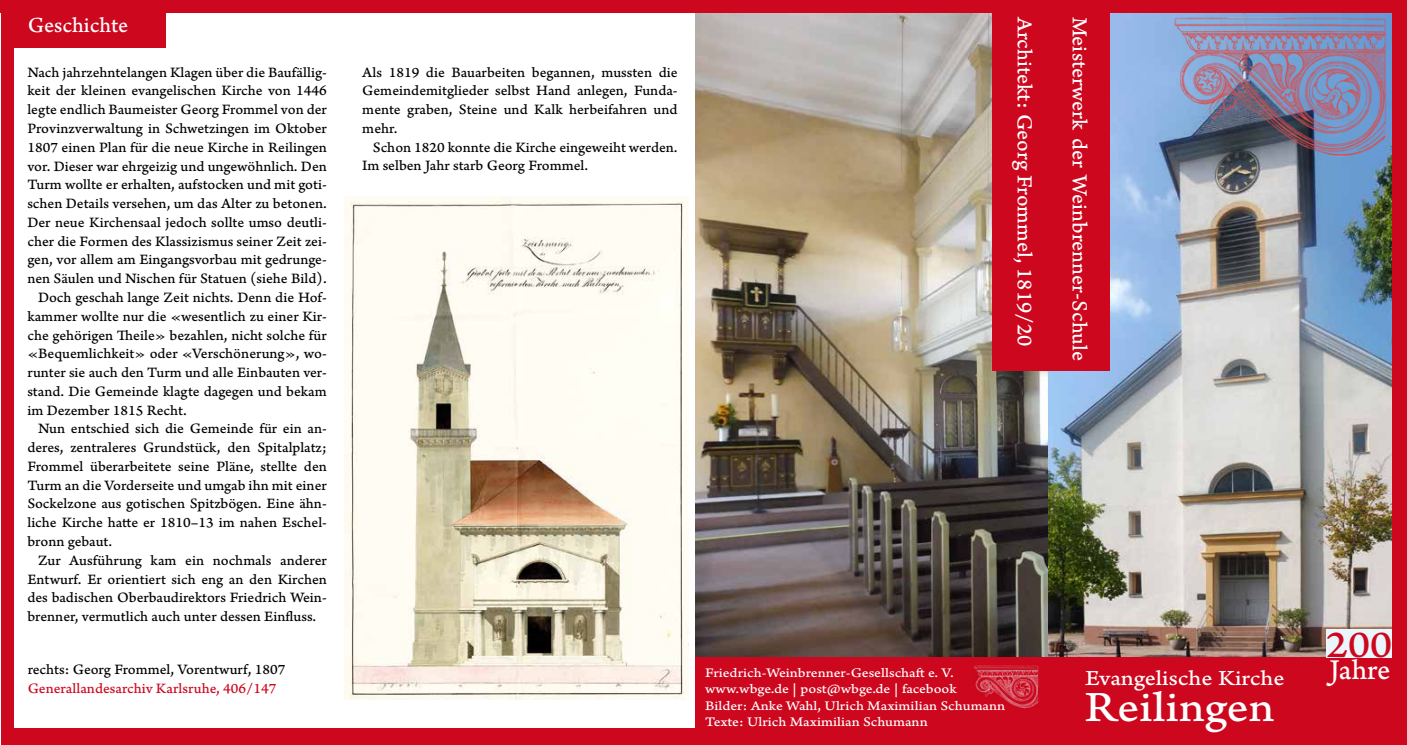
<style>
.page{position:relative;width:1407px;height:745px;background:#fff}
.page>*{position:absolute;margin:0;border:0;box-sizing:border-box;transform-origin:0 0}
.t1{font:45px "Arno Pro Caption";color:#fff;scale:1.1 1}
.t2{font:40px "Arno Pro Caption";color:#cd071e;scale:1.1 1}
.t3{font:30px "Arno Pro Caption";letter-spacing:-.005em;color:#fff}
.t4{font:22.5px "Arno Pro Caption";color:#fff}
.t5{font:22.5px "Arno Pro Caption";color:#fff;scale:1.1 1}
.t6{font:15px/18.8px "Arno Pro Caption";color:#000;text-align:justify}
.t7{font:15px "Arno Pro Caption";color:#cd071e}
.t8{font:13.75px/16.2px "Arno Pro Caption";color:#fff;scale:1.11 1}
</style>
<div class="page">
<img style="left:1048px;top:13px;width:344px;height:644px">
<img style="left:695px;top:13px;width:352px;height:644px">
<div style="left:1px;top:0;width:1405px;height:13px;background:#cd071e"></div>
<div style="left:1px;top:727px;width:1215px;height:17px;background:#cd071e"></div>
<div style="left:695px;top:657px;width:711px;height:87px;background:#cd071e"></div>
<div style="left:992px;top:12px;width:117px;height:358px;background:#cd071e"></div>
<div style="left:13px;top:8px;width:153px;height:40px;background:#cd071e"></div>
<img style="left:1170px;top:13px;width:222px;height:150px">
<div style="left:1326px;top:629px;width:69px;height:28px;background:#ebf6fc"></div>
<div style="left:1392px;top:0;width:14px;height:744px;background:#cd071e"></div>
<div style="left:1px;top:0;width:12px;height:744px;background:#cd071e"></div>
<img style="left:974px;top:665px;width:65px;height:44px">
<img style="left:345px;top:196px;width:343px;height:503px">
<h3 class="t4" style="left:28px;top:12px;width:102px">Geschichte</h3>
<p class="t6" style="left:27px;top:63px;width:301px">Nach jahrzehntelangen Klagen über die Baufällig-</p>
<p class="t6" style="left:27px;top:82px;width:301px">keit der kleinen evangelischen Kirche von 1446</p>
<p class="t6" style="left:27px;top:101px;width:301px">legte endlich Baumeister Georg Frommel von der</p>
<p class="t6" style="left:27px;top:120px;width:301px">Provinzverwaltung in Schwetzingen im Oktober</p>
<p class="t6" style="left:27px;top:138px;width:301px">1807 einen Plan für die neue Kirche in Reilingen</p>
<p class="t6" style="left:27px;top:157px;width:301px">vor. Dieser war ehrgeizig und ungewöhnlich. Den</p>
<p class="t6" style="left:27px;top:176px;width:301px">Turm wollte er erhalten, aufstocken und mit goti-</p>
<p class="t6" style="left:27px;top:195px;width:301px">schen Details versehen, um das Alter zu betonen.</p>
<p class="t6" style="left:27px;top:213px;width:301px">Der neue Kirchensaal jedoch sollte umso deutli-</p>
<p class="t6" style="left:27px;top:232px;width:301px">cher die Formen des Klassizismus seiner Zeit zei-</p>
<p class="t6" style="left:27px;top:251px;width:301px">gen, vor allem am Eingangsvorbau mit gedrunge-</p>
<p class="t6" style="left:27px;top:270px;width:301px">nen Säulen und Nischen für Statuen (siehe Bild).</p>
<p class="t6" style="left:38px;top:288px;width:290px">Doch geschah lange Zeit nichts. Denn die Hof-</p>
<p class="t6" style="left:27px;top:307px;width:301px">kammer wollte nur die «wesentlich zu einer Kir-</p>
<p class="t6" style="left:27px;top:326px;width:301px">che gehörigen Theile» bezahlen, nicht solche für</p>
<p class="t6" style="left:27px;top:345px;width:301px">«Bequemlichkeit» oder «Verschönerung», wo-</p>
<p class="t6" style="left:27px;top:363px;width:301px">runter sie auch den Turm und alle Einbauten ver-</p>
<p class="t6" style="left:27px;top:382px;width:301px">stand. Die Gemeinde klagte dagegen und bekam</p>
<p class="t6" style="left:27px;top:401px;width:161px">im Dezember 1815 Recht.</p>
<p class="t6" style="left:38px;top:420px;width:290px">Nun entschied sich die Gemeinde für ein an-</p>
<p class="t6" style="left:27px;top:438px;width:301px">deres, zentraleres Grundstück, den Spitalplatz;</p>
<p class="t6" style="left:27px;top:457px;width:301px">Frommel überarbeitete seine Pläne, stellte den</p>
<p class="t6" style="left:27px;top:476px;width:301px">Turm an die Vorderseite und umgab ihn mit einer</p>
<p class="t6" style="left:27px;top:495px;width:301px">Sockelzone aus gotischen Spitzbögen. Eine ähn-</p>
<p class="t6" style="left:27px;top:513px;width:301px">liche Kirche hatte er 1810–13 im nahen Eschel-</p>
<p class="t6" style="left:27px;top:532px;width:86px">bronn gebaut.</p>
<p class="t6" style="left:38px;top:551px;width:290px">Zur Ausführung kam ein nochmals anderer</p>
<p class="t6" style="left:27px;top:570px;width:301px">Entwurf. Er orientiert sich eng an den Kirchen</p>
<p class="t6" style="left:27px;top:588px;width:301px">des badischen Oberbaudirektors Friedrich Wein-</p>
<p class="t6" style="left:27px;top:607px;width:290px">brenner, vermutlich auch unter dessen Einfluss.</p>
<p class="t6" style="left:362px;top:63px;width:317px">Als 1819 die Bauarbeiten begannen, mussten die Gemeindemitglieder selbst Hand anlegen, Funda&shy;mente graben, Steine und Kalk herbeifahren und mehr.</p>
<p class="t6" style="left:362px;top:138px;width:317px;text-indent:11px">Schon 1820 konnte die Kirche eingeweiht werden.<br>Im selben Jahr starb Georg Frommel.</p>
<h3 class="t4" style="left:1038px;top:17px;width:331px;rotate:90deg">Architekt: Georg Frommel, 1819/20</h3>
<h3 class="t4" style="left:1093px;top:17px;width:345px;rotate:90deg">Meisterwerk der Weinbrenner-Schule</h3>
<p class="t6" style="left:28px;top:660px;width:259px">rechts: Georg Frommel, Vorentwurf, 1807</p>
<p class="t7" style="left:28px;top:678px;width:250px">Generallandesarchiv Karlsruhe, 406/147</p>
<p class="t8" style="left:705px;top:665px;width:272px">Friedrich-Weinbrenner-Gesellschaft e. V. www.wbge.de | post@wbge.de | facebook<br>Bilder: Anke Wahl, Ulrich Maximilian Schumann Texte: Ulrich Maximilian Schumann</p>
<h3 class="t5" style="left:1085px;top:664px;width:183px">Evangelische Kirche</h3>
<h1 class="t1" style="left:1084px;top:680px;width:174px">Reilingen</h1>
<h2 class="t2" style="left:1326px;top:620px;width:61px">200</h2>
<h3 class="t3" style="left:1329px;top:651px;width:63px">Jahre</h3>
</div>
